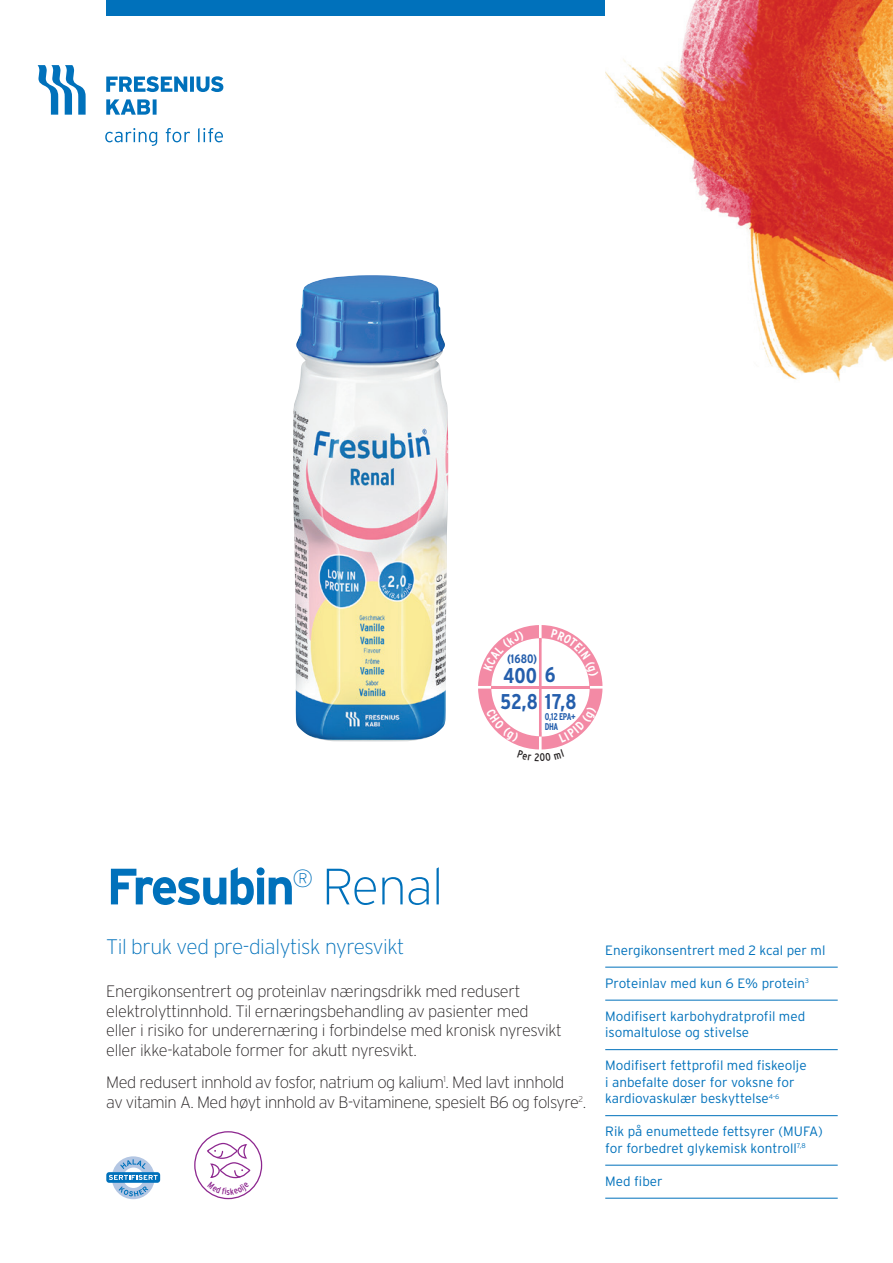
<style>
.page{position:relative;width:893px;height:1263px;background:#fff}
.page>*{position:absolute;margin:0;border:0;box-sizing:border-box;transform-origin:0 0}
.t1{font:700 51px "Interstate";letter-spacing:-.05em;color:#0071bb}
.t2{font:700 condensed 21.3px/26.5px "Interstate";color:#245eac}
.t3{font:200 21px "Interstate";letter-spacing:-.02em;color:#0071bb}
.t4{font:200 16.5px/19.5px "Interstate";letter-spacing:-.02em;color:#231f20}
.t5{font:300 13.5px/16.5px "Interstate";color:#0071bb}
.t6{font:700 condensed 12.3px "Interstate";color:#245eac}
.t7{font:700 condensed 9.75px/9.8px "Interstate";letter-spacing:-.05em;color:#245eac;scale:.91 1}
.t8{font:condensed 9.15px "Interstate";color:#8d278f}
.s1{font-weight:200}
</style>
<div class="page">
<img style="left:605px;top:0;width:288px;height:381px">
<svg style="left:38px;top:65px;width:48px;height:50px"></svg>
<svg style="left:106px;top:99px;width:51px;height:16px"></svg>
<svg style="left:106px;top:76px;width:117px;height:16px"></svg>
<svg style="left:105px;top:128px;width:118px;height:18px"></svg>
<div style="left:106px;top:0;width:499px;height:15px;background:#0071bb"></div>
<img style="left:293px;top:275px;width:155px;height:466px">
<hr style="left:605px;top:967px;width:233px;height:1px;background:#0071bb">
<hr style="left:605px;top:1000px;width:233px;height:1px;background:#0071bb">
<hr style="left:605px;top:1049px;width:233px;height:1px;background:#0071bb">
<hr style="left:605px;top:1115px;width:233px;height:1px;background:#0071bb">
<hr style="left:605px;top:1165px;width:233px;height:1px;background:#0071bb">
<hr style="left:605px;top:1198px;width:233px;height:1px;background:#0071bb">
<div style="left:106px;top:1172px;width:54px;height:11px;background:#0071bb;border-radius:3px"></div>
<svg style="left:109px;top:1156px;width:49px;height:43px"></svg>
<svg style="left:478px;top:625px;width:124px;height:125px"></svg>
<svg style="left:194px;top:1131px;width:68px;height:68px"></svg>
<p class="t6" style="left:507px;top:652px;width:31px">(1680)</p>
<p class="t2" style="left:501px;top:662px;width:77px">400 6<br>52,8 17,8</p>
<p class="t7" style="left:545px;top:712px;width:35px">0,12 EPA+<br>DHA</p>
<h1 class="t1" style="left:106px;top:858px;width:339px">Fresubin<sup>®</sup> <span class="s1">Renal</span></h1>
<p class="t3" style="left:106px;top:935px;width:300px">Til bruk ved pre-dialytisk nyresvikt</p>
<p class="t4" style="left:106px;top:982px;width:457px">Energikonsentrert og proteinlav næringsdrikk med redusert elektrolyttinnhold. Til ernæringsbehandling av pasienter med eller i risiko for underernæring i forbindelse med kronisk nyresvikt eller ikke-katabole former for akutt nyresvikt.</p>
<p class="t4" style="left:106px;top:1073px;width:482px">Med redusert innhold av fosfor, natrium og kalium<sup>1</sup>. Med lavt innhold<br>av vitamin A. Med høyt innhold av B-vitaminene, spesielt B6 og folsyre<sup>2</sup>.</p>
<p class="t8" style="left:227px;top:1186px;width:5px">s</p>
<p class="t5" style="left:605px;top:942px;width:222px">Energikonsentrert med 2 kcal per ml</p>
<p class="t5" style="left:605px;top:975px;width:205px">Proteinlav med kun 6 E% protein<sup>3</sup></p>
<p class="t5" style="left:605px;top:1008px;width:201px">Modifisert karbohydratprofil med isomaltulose og stivelse</p>
<p class="t5" style="left:605px;top:1057px;width:203px">Modifisert fettprofil med fiskeolje i anbefalte doser for voksne for kardiovaskulær beskyttelse<sup>4-6</sup></p>
<p class="t5" style="left:605px;top:1123px;width:219px">Rik på enumettede fettsyrer (MUFA) for forbedret glykemisk kontroll<sup>7,8</sup></p>
<p class="t5" style="left:605px;top:1173px;width:59px">Med fiber</p>
</div>
